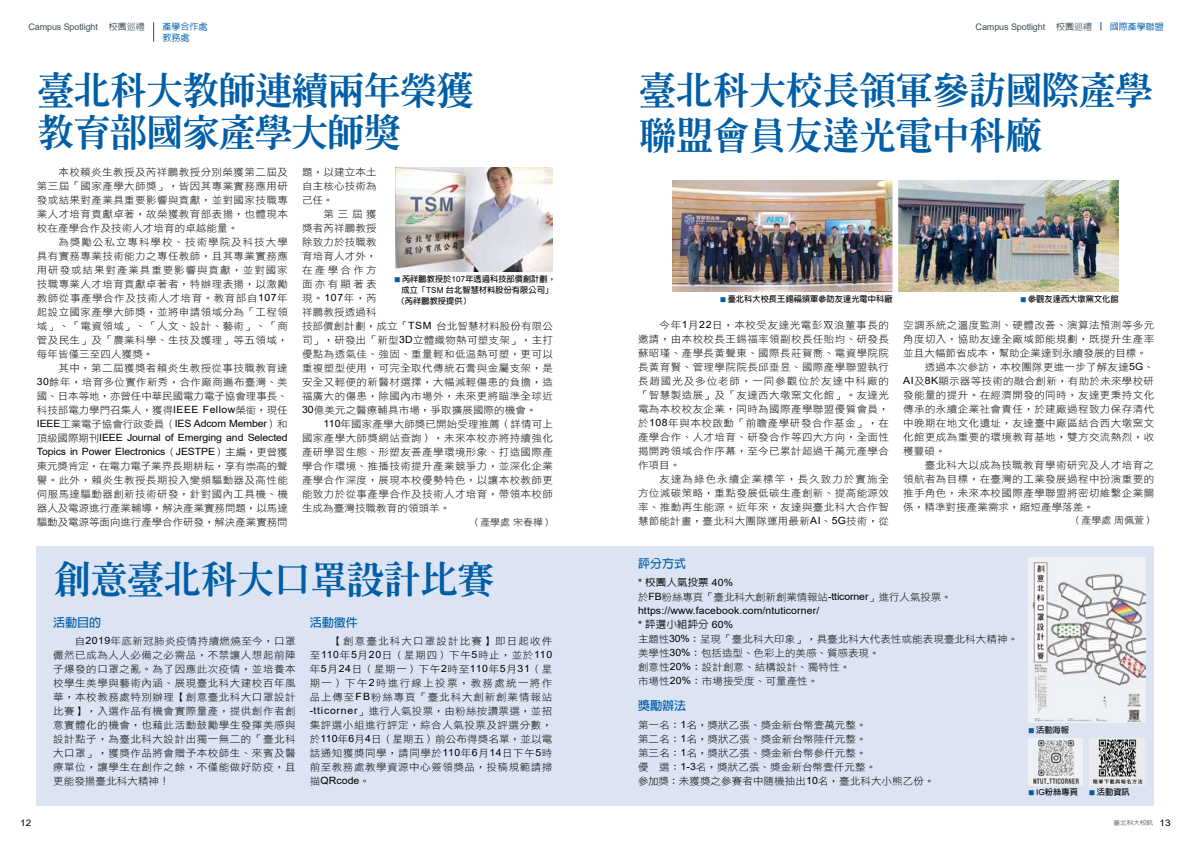
<style>
.page{position:relative;width:1191px;height:842px;background:#fff}
.page>*{position:absolute;margin:0;border:0;box-sizing:border-box;transform-origin:0 0}
.t1{font:800 37px/45px "Inn Ming";letter-spacing:-.01em;color:#005ea7}
.t2{font:700 12px "Lin Gothic";color:#005ea7}
.t3{font:10px/14px "DF Li Hei Lt WIN BF";letter-spacing:.04em;color:#000;text-align:justify;scale:1.05 1}
.t4{font:10px/14px "DF Li Hei Lt WIN BF";letter-spacing:.01em;color:#000;scale:1.05 1}
.t5{font:10px/14px "Arial";letter-spacing:-.01em;color:#000;text-align:justify;scale:1.05 1}
.t6{font:10px "DF Li Hei Lt WIN BF";letter-spacing:-.01em;color:#000;scale:1.05 1}
.t7{font:10px "Arial";letter-spacing:.01em;color:#000;scale:1.05 1}
.t8{font:500 10px "Lin Gothic";letter-spacing:.01em;color:#000;scale:1.05 1}
.t9{font:9.5px "DF Li Hei Lt WIN BF";color:#000;scale:1.05 1}
.t10{font:9px "Arial";letter-spacing:-.01em;color:#3b4d57}
.t11{font:500 9px/11px "Lin Gothic";color:#005ea7}
.t12{font:9px "Arial";color:#000;scale:1.1 1}
.t13{font:700 8.2px "Lin Gothic";letter-spacing:.01em;color:#000}
.t14{font:500 6px "Lin Gothic";color:#595757;scale:1.1 1}
.s1{font-family:"Lin Gothic";font-weight:500}
.s2{font-family:"Arial"}
.s3{font-family:"DF Li Hei Lt WIN BF"}
.s4{font-size:6px;color:#005ea7}
.s5{font-family:"Arial";font-weight:400}
.s6{font-family:"Microsoft Jheng Hei"}
.s7{font-family:"Arial";font-weight:400;font-size:9px;color:#000}
</style>
<div class="page">
<img style="left:898px;top:181px;width:220px;height:110px">
<div style="left:36px;top:546px;width:1118px;height:259px;background:#dce3f2"></div>
<svg style="left:153px;top:22px;width:1px;height:20px"></svg>
<img style="left:396px;top:167px;width:156px;height:104px">
<img style="left:1089px;top:738px;width:56px;height:47px">
<img style="left:1028px;top:558px;width:117px;height:165px">
<img style="left:1028px;top:738px;width:54px;height:47px">
<img style="left:672px;top:181px;width:220px;height:110px">
<p class="t10" style="left:28px;top:21px;width:118px">Campus Spotlight <span class="s1">校園巡禮</span></p>
<p class="t11" style="left:163px;top:21px;width:46px">產學合作處教務處</p>
<h1 class="t1" style="left:38px;top:69px;width:437px;line-height:42px">臺北科大教師連續兩年榮獲教育部國家產學大師獎</h1>
<p class="t10" style="left:975px;top:20px;width:118px">Campus Spotlight <span class="s1">校園巡禮</span></p>
<p class="t11" style="left:1109px;top:21px;width:55px">國際產學聯盟</p>
<h1 class="t1" style="left:639px;top:67px;width:515px">臺北科大校長領軍參訪國際產學聯盟會員友達光電中科廠</h1>
<p class="t3" style="left:37px;top:165px;width:240px;text-indent:22px">本校賴炎生教授及芮祥鵬教授分別榮獲第二屆及第三屆「國家產學大師獎」，皆因其專業實務應用研發或結果對產業具重要影響與貢獻，並對國家技職專業人才培育貢獻卓著，故榮獲教育部表揚，也體現本校在產學合作及技術人才培育的卓越能量。</p>
<p class="t3" style="left:37px;top:235px;width:240px;text-indent:22px">為獎勵公私立專科學校、技術學院及科技大學具有實務專業技術能力之專任教師，且其專業實務應用研發或結果對產業具重要影響與貢獻，並對國家技職專業人才培育貢獻卓著者，特辦理表揚，以激勵教師從事產學合作及技術人才培育。教育部自<span class="s2">107</span>年起設立國家產學大師獎，並將申請領域分為「工程領域」、「電資領域」、「人文、設計、藝術」、「商管及民生」及「農業科學、生技及護理」等五領域，每年皆僅三至四人獲獎。</p>
<p class="t3" style="left:37px;top:361px;width:240px;text-indent:22px">其中，第二屆獲獎者賴炎生教授從事技職教育達<span class="s2">30</span>餘年，培育多位實作新秀，合作廠商遍布臺灣、美國、日本等地，亦曾任中華民國電力電子協會理事長、科技部電力學門召集人，獲得<span class="s2">IEEE Fellow</span>榮銜，現任</p>
<p class="t5" style="left:37px;top:417px;width:240px">IEEE<span class="s3">工業電子協會行政委員（</span>IES Adcom Member<span class="s3">）和頂級國際期刊</span>IEEE Journal of Emerging and Selected Topics in Power Electronics<span class="s3">（</span>JESTPE<span class="s3">）主編，更曾獲</span></p>
<p class="t3" style="left:37px;top:459px;width:240px">東元獎肯定，在電力電子業界長期耕耘，享有崇高的聲譽。此外，賴炎生教授長期投入變頻驅動器及高性能伺服馬達驅動器創新技術研發，針對國內工具機、機器人及電源進行產業輔導，解決產業實務問題，以馬達驅動及電源等面向進行產學合作研發，解決產業實務問</p>
<p class="t3" style="left:302px;top:165px;width:73px">題，以建立本土自主核心技術為己任。</p>
<p class="t3" style="left:302px;top:207px;width:240px;text-align:left;text-indent:22px">第三屆獲<br>獎者芮祥鵬教授<br>除致力於技職教<br>育培育人才外，<br>在產學合作方<br>面亦有顯著表<br>現。<span class="s2">107</span>年，芮<br>祥鵬教授透過科<br>技部價創計劃，成立「<span class="s2">TSM</span> 台北智慧材料股份有限公司」，研發出「新型<span class="s2">3D</span>立體織物熱可塑支架」，主打優點為透氣佳、強固、重量輕和低溫熱可塑，更可以重複塑型使用，可完全取代傳統石膏與金屬支架，是安全又輕便的新醫材選擇，大幅減輕傷患的負擔，造福廣大的傷患，除國內市場外，未來更將瞄準全球近<br><span class="s2">30</span>億美元之醫療輔具市場，爭取擴展國際的機會。</p>
<p class="t3" style="left:302px;top:417px;width:240px;text-indent:22px"><span class="s2">110</span>年國家產學大師獎已開始受理推薦（詳情可上國家產學大師獎網站查詢），未來本校亦將持續強化產研學習生態、形塑友善產學環境形象、打造國際產學合作環境、推播技術提升產業競爭力，並深化企業產學合作深度，展現本校優勢特色，以讓本校教師更能致力於從事產學合作及技術人才培育，帶領本校師生成為臺灣技職教育的領頭羊。</p>
<p class="t9" style="left:470px;top:517px;width:80px">（產學處宋春樺）</p>
<p class="t13" style="left:394px;top:275px;width:163px"><span class="s4">■</span> 芮祥鵬教授於<span class="s5">107</span>年透過科技部價創計劃，</p>
<p class="t13" style="left:401px;top:286px;width:153px">成立「<span class="s5">TSM</span> 台北智慧材料股份有限公司」</p>
<p class="t13" style="left:397px;top:297px;width:76px">（芮祥鵬教授提供）</p>
<p class="t13" style="left:720px;top:295px;width:174px"><span class="s4">■</span> 臺北科大校長王錫福領軍參訪友達光電中科廠</p>
<p class="t3" style="left:638px;top:318px;width:240px;text-indent:22px">今年<span class="s2">1</span>月<span class="s2">22</span>日，本校受友達光電彭<span class="s6">双</span>浪董事長的邀請，由本校校長王錫福率領副校長任貽均、研發長蘇昭瑾、產學長黃聲東、國際長莊賀喬、電資學院院長黃育賢、管理學院院長邱垂昱、國際產學聯盟執行長趙國光及多位老師，一同參觀位於友達中科廠的「智慧製造展」及「友達西大墩窯文化館」。友達光電為本校校友企業，同時為國際產學聯盟優質會員，於<span class="s2">108</span>年與本校啟動「前瞻產學研發合作基金」，在產學合作、人才培育、研發合作等四大方向，全面性揭開跨領域合作序幕，至今已累計超過千萬元產學合作項目。</p>
<p class="t3" style="left:638px;top:472px;width:240px;text-indent:22px">友達為綠色永續企業標竿，長久致力於實施全方位減碳策略，重點發展低碳生產創新、提高能源效率、推動再生能源。近年來，友達與臺北科大合作智慧節能計畫，臺北科大團隊運用最新<span class="s2">AI</span>、<span class="s2">5G</span>技術，從</p>
<p class="t13" style="left:1020px;top:295px;width:100px"><span class="s4">■</span> 參觀友達西大墩窯文化館</p>
<p class="t3" style="left:903px;top:318px;width:240px">空調系統之<span class="s6">溫</span>度監測、硬體改善、演算法預測等多元</p>
<p class="t3" style="left:903px;top:332px;width:240px">角度切入，協助友達全廠域節能規劃，既提升生產率</p>
<p class="t4" style="left:903px;top:346px;width:234px">並且大幅節省成本，幫助企業達到永續發展的目標。</p>
<p class="t3" style="left:924px;top:360px;width:220px">透過本次參訪，本校團隊更進一步了解友達<span class="s2">5G</span>、</p>
<p class="t3" style="left:903px;top:374px;width:240px"><span class="s2">AI</span>及<span class="s2">8K</span>顯示器等技術的融合創新，有助於未來學校研</p>
<p class="t3" style="left:903px;top:388px;width:240px">發能量的提升。在經濟開發的同時，友達更秉持文化</p>
<p class="t3" style="left:903px;top:402px;width:240px">傳承的永續企業社會責任，於建廠過程致力保存清代</p>
<p class="t3" style="left:903px;top:416px;width:240px">中晚期在地文化遺址，友達臺中廠區結合西大墩窯文</p>
<p class="t3" style="left:903px;top:430px;width:240px">化館更成為重要的環境教育基地，雙方交流熱烈，收</p>
<p class="t3" style="left:903px;top:444px;width:42px">穫豐碩。</p>
<p class="t3" style="left:924px;top:458px;width:220px">臺北科大以成為技職教育學術研究及人才培育之</p>
<p class="t3" style="left:903px;top:472px;width:240px">領航者為目標，在臺灣的工業發展過程中扮演重要的</p>
<p class="t3" style="left:903px;top:486px;width:240px">推手角色，未來本校國際產學聯盟將密切維繫企業關</p>
<p class="t4" style="left:903px;top:500px;width:183px">係，精準對接產業需求，縮短產學落差。</p>
<p class="t9" style="left:1071px;top:516px;width:80px">（產學處周佩萱）</p>
<h1 class="t1" style="left:54px;top:557px;width:441px">創意臺北科大口罩設計比賽</h1>
<p class="t2" style="left:638px;top:558px;width:49px">評分方式</p>
<p class="t8" style="left:638px;top:577px;width:92px"><span class="s5">*</span> 校園人氣投票 <span class="s5">40%</span></p>
<p class="t6" style="left:638px;top:592px;width:300px">於<span class="s2">FB</span>粉絲專頁「臺北科大創新創業情報站<span class="s2">-tticorner</span>」進行人氣投票。</p>
<p class="t7" style="left:638px;top:603px;width:174px">https://www.facebook.com/ntuticorner/</p>
<p class="t8" style="left:638px;top:619px;width:92px"><span class="s5">*</span> 評選小組評分 <span class="s5">60%</span></p>
<p class="t4" style="left:638px;top:632px;width:363px">主題性<span class="s2">30%</span>：呈現「臺北科大印象」，具臺北科大代表性或能表現臺北科大精神。美學性<span class="s2">30%</span>：包括造型、色彩上的美感、質感表現。<br>創意性<span class="s2">20%</span>：設計創意、結構設計、獨特性。<br>市場性<span class="s2">20%</span>：市場接受度、可量產性。</p>
<p class="t2" style="left:638px;top:700px;width:49px">獎勵辦法</p>
<p class="t4" style="left:638px;top:718px;width:284px">第一名：<span class="s2">1</span>名，獎狀乙張、獎金新台幣壹萬元整。<br>第二名：<span class="s2">1</span>名，獎狀乙張、獎金新台幣陸仟元整。<br>第三名：<span class="s2">1</span>名，獎狀乙張、獎金新台幣參仟元整。<br>優　選：<span class="s2">1-3</span>名，獎狀乙張、獎金新台幣壹仟元整。<br>參加獎：未獲獎之參賽者中隨機抽出<span class="s2">10</span>名，臺北科大小熊乙份。</p>
<p class="t2" style="left:53px;top:616px;width:49px">活動目的</p>
<p class="t3" style="left:53px;top:634px;width:232px;text-indent:22px">自<span class="s2">2019</span>年底新冠肺炎疫情持續燃燒至今，口罩儼然已成為人人必備之必需品，不禁讓人想起前陣子爆發的口罩之亂。為了因應此次疫情，並培養本校學生美學與藝術內涵、展現臺北科大建校百年風華，本校教務處特別辦理【創意臺北科大口罩設計比賽】，入選作品有機會實際量產，提供創作者創意實體化的機會，也藉此活動鼓勵學生發揮美感與設計點子，為臺北科大設計出獨一無二的「臺北科大口罩」，獲獎作品將會贈予本校師生、來賓及醫療單位，讓學生在創作之餘，不僅能做好防疫，且更能發揚臺北科大精神！</p>
<p class="t2" style="left:310px;top:616px;width:49px">活動徵件</p>
<p class="t3" style="left:310px;top:634px;width:232px;text-indent:22px">【創意臺北科大口罩設計比賽】即日起收件至<span class="s2">110</span>年<span class="s2">5</span>月<span class="s2">20</span>日（星期四）下午<span class="s2">5</span>時止，並於<span class="s2">110</span>年<span class="s2">5</span>月<span class="s2">24</span>日（星期一）下午<span class="s2">2</span>時至<span class="s2">110</span>年<span class="s2">5</span>月<span class="s2">31</span>（星期一）下午<span class="s2">2</span>時進行線上投票，教務處統一將作品上傳至<span class="s2">FB</span>粉絲專頁「臺北科大創新創業情報站<span class="s2">-tticorner</span>」進行人氣投票，由粉絲按讚票選，並招集評選小組進行評定，綜合人氣投票及評選分數，於<span class="s2">110</span>年<span class="s2">6</span>月<span class="s2">4</span>日（星期五）前公布得獎名單，並以電話通知獲獎同學，請同學於<span class="s2">110</span>年<span class="s2">6</span>月<span class="s2">14</span>日下午<span class="s2">5</span>時前至教務處教學資源中心簽領獎品，投稿規範請掃</p>
<p class="t5" style="left:310px;top:774px;width:59px"><span class="s3">描</span>QRcode<span class="s3">。</span></p>
<p class="t13" style="left:1028px;top:726px;width:42px"><span class="s4">■</span> 活動海報</p>
<p class="t13" style="left:1028px;top:788px;width:51px"><span class="s4">■</span> <span class="s5">IG</span>粉絲專頁</p>
<p class="t13" style="left:1089px;top:788px;width:42px"><span class="s4">■</span> 活動資訊</p>
<p class="t12" style="left:20px;top:817px;width:12px">12</p>
<p class="t14" style="left:1113px;top:820px;width:53px">臺北科大校訊 <span class="s7">13</span></p>
</div>
